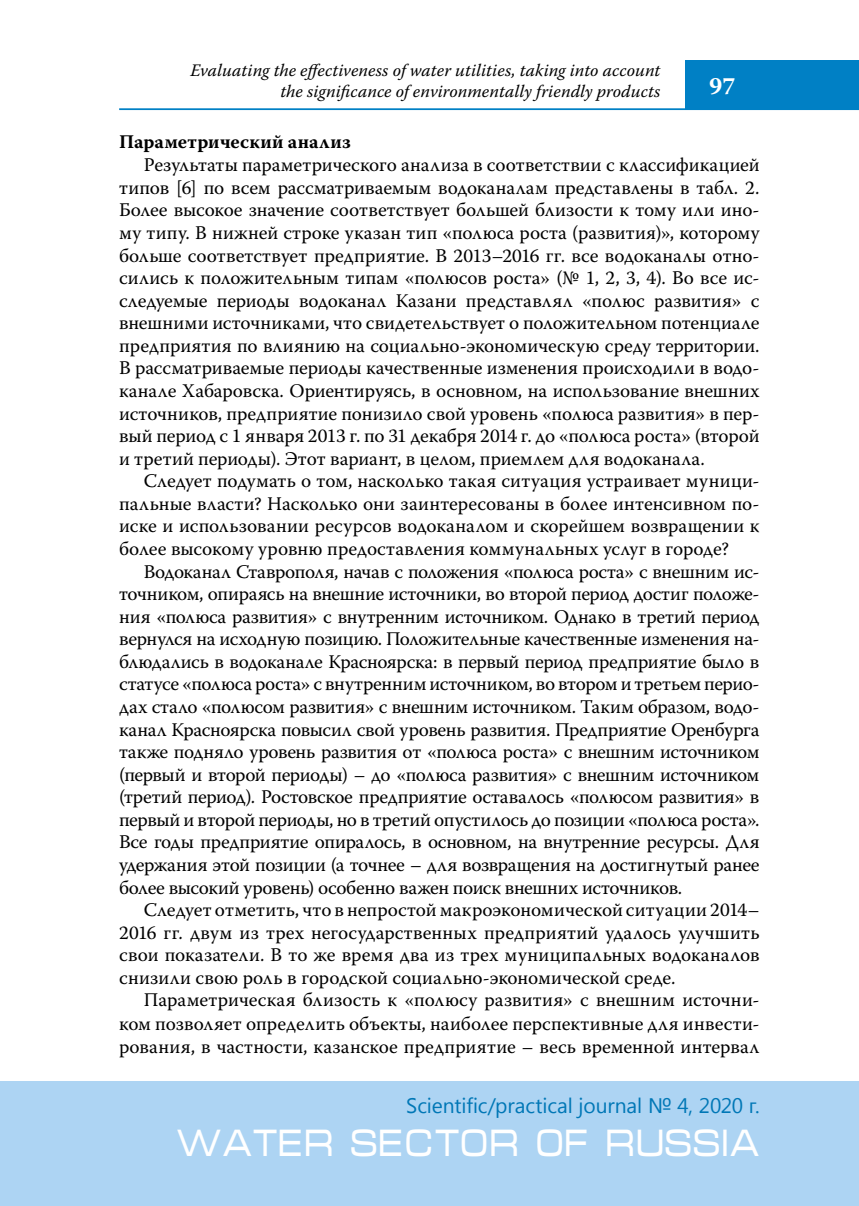
<style>
.page{position:relative;width:859px;height:1206px;background:#fff}
.page>*{position:absolute;margin:0;border:0;box-sizing:border-box;transform-origin:0 0}
.t1{font:38.5px "Micra C";color:#fff;scale:.83 1}
.t2{font:700 24.5px "Warnock Pro";color:#fff}
.t3{font:21px "Segoe UI";letter-spacing:-.005em;color:#0077b6}
.t4{font:19.25px/22.6px "Warnock Pro";color:#000;text-align:justify}
.t5{font:700 19.25px "Warnock Pro";letter-spacing:.015em;color:#000}
.t6{font:italic 17.5px/21px "Warnock Pro";letter-spacing:.005em;color:#000;text-align:right}
</style>
<div class="page">
<hr style="left:119px;top:108px;width:739px;height:2px;background:#0080c5">
<div style="left:685px;top:60px;width:173px;height:50px;background:#0080c5"></div>
<div style="left:0;top:1081px;width:858px;height:124px;background:#add4f3"></div>
<p class="t6" style="left:190px;top:59px;width:471px">Evaluating the effectiveness of water utilities, taking into account the significance of environmentally friendly products</p>
<p class="t2" style="left:708px;top:71px;width:28px">97</p>
<p class="t5" style="left:119px;top:130px;width:233px">Параметрический анализ</p>
<p class="t4" style="left:119px;top:153px;width:641px;text-indent:25px">Результаты параметрического анализа в соответствии с классификацией типов [6] по всем рассматриваемым водоканалам представлены в табл. 2.<br>Более высокое значение соответствует большей близости к тому или ино&shy;му типу. В нижней строке указан тип «полюса роста (развития)», которому больше соответствует предприятие. В 2013–2016 гг. все водоканалы отно&shy;сились к положительным типам «полюсов роста» (№ 1, 2, 3, 4). Во все ис&shy;следуемые периоды водоканал Казани представлял «полюс развития» с внешними источниками, что свидетельствует о положительном потенциале предприятия по влиянию на социально-экономическую среду территории.<br>В рассматриваемые периоды качественные изменения происходили в водо&shy;канале Хабаровска. Ориентируясь, в основном, на использование внешних источников, предприятие понизило свой уровень «полюса развития» в пер&shy;вый период с 1 января 2013 г. по 31 декабря 2014 г. до «полюса роста» (второй и третий периоды). Этот вариант, в целом, приемлем для водоканала.</p>
<p class="t4" style="left:119px;top:469px;width:641px;text-indent:25px">Следует подумать о том, насколько такая ситуация устраивает муници&shy;пальные власти? Насколько они заинтересованы в более интенсивном по&shy;иске и использовании ресурсов водоканалом и скорейшем возвращении к более высокому уровню предоставления коммунальных услуг в городе?</p>
<p class="t4" style="left:119px;top:559px;width:641px;text-indent:25px">Водоканал Ставрополя, начав с положения «полюса роста» с внешним ис&shy;точником, опираясь на внешние источники, во второй период достиг положе&shy;ния «полюса развития» с внутренним источником. Однако в третий период вернулся на исходную позицию. Положительные качественные изменения на&shy;блюдались в водоканале Красноярска: в первый период предприятие было в статусе «полюса роста» c внутренним источником, во втором и третьем перио&shy;дах стало «полюсом развития» с внешним источником. Таким образом, водо&shy;канал Красноярска повысил свой уровень развития. Предприятие Оренбурга также подняло уровень развития от «полюса роста» с внешним источником (первый и второй периоды) – до «полюса развития» с внешним источником (третий период). Ростовское предприятие оставалось «полюсом развития» в первый и второй периоды, но в третий опустилось до позиции «полюса роста».<br>Все годы предприятие опиралось, в основном, на внутренние ресурсы. Для удержания этой позиции (а точнее – для возвращения на достигнутый ранее более высокий уровень) особенно важен поиск внешних источников.</p>
<p class="t4" style="left:119px;top:898px;width:641px;text-indent:25px">Следует отметить, что в непростой макроэкономической ситуации 2014– 2016 гг. двум из трех негосударственных предприятий удалось улучшить свои показатели. В то же время два из трех муниципальных водоканалов снизили свою роль в городской социально-экономической среде.</p>
<p class="t4" style="left:119px;top:988px;width:641px;line-height:23.1px;text-indent:25px">Параметрическая близость к «полюсу развития» с внешним источни&shy;ком позволяет определить объекты, наиболее перспективные для инвести&shy;рования, в частности, казанское предприятие – весь временной интервал</p>
<p class="t3" style="left:406px;top:1090px;width:354px">scientific/practical journal № 4, 2020 г.</p>
<h1 class="t1" style="left:175px;top:1126px;width:705px">WATER SECTOR OF RUSSIA</h1>
</div>
